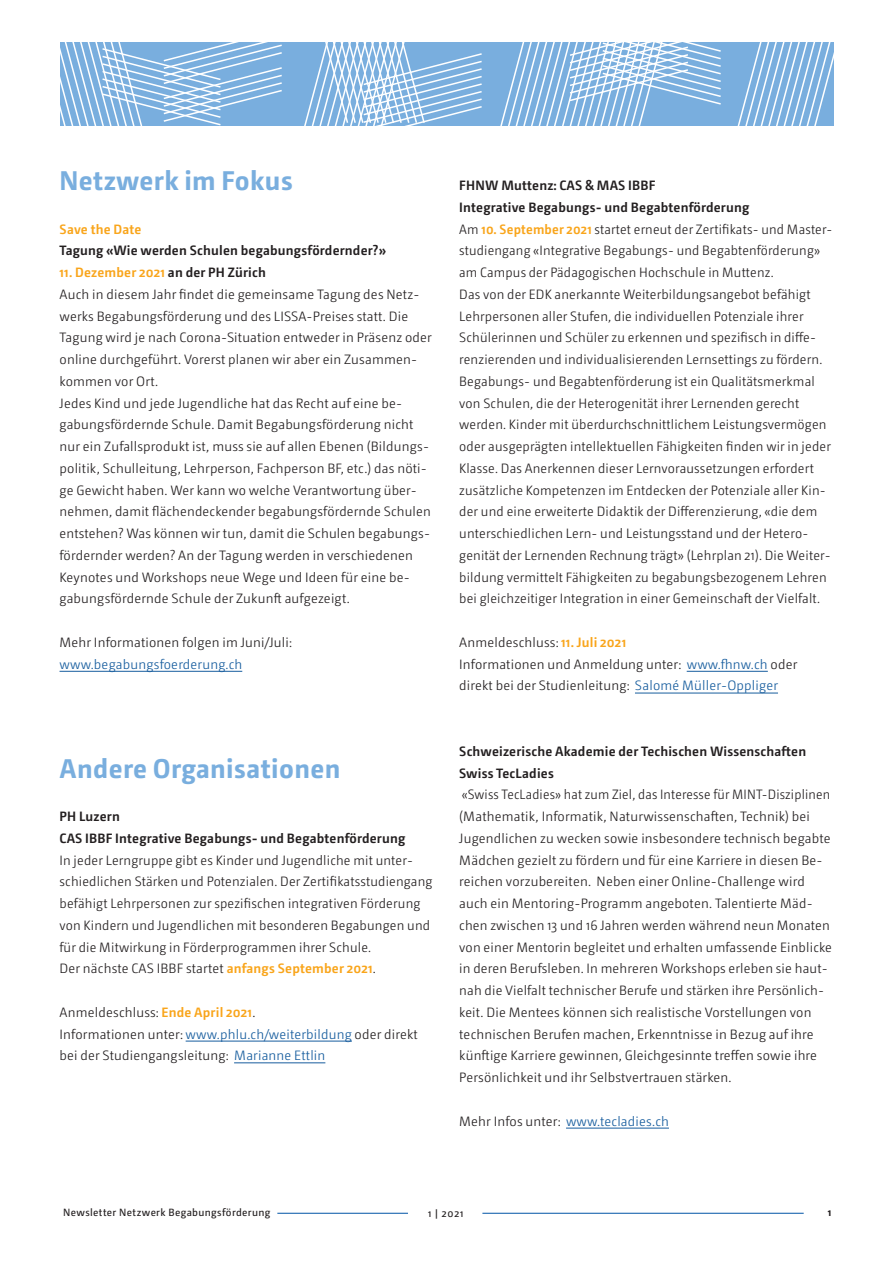
<style>
.page{position:relative;width:893px;height:1263px;background:#fff}
.page>*{position:absolute;margin:0;border:0;box-sizing:border-box;transform-origin:0 0}
.Lauftext_Deutsch{font:700 27px "Camingo";letter-spacing:.015em;color:#79aede}
.Lauftext_Deutsch-2{font:300 13.5px/21.8px "Camingo";letter-spacing:.015em;color:#231f20}
.Lauftext_Deutsch-3{font:300 13.5px/21.8px "Camingo";letter-spacing:.015em;color:#231f20;scale:.95 1}
.Lauftext_Deutsch-4{font:600 13.5px/21.8px "Camingo";letter-spacing:.015em;color:#231f20}
.Lauftext_Deutsch-5{font:300 13.5px "Camingo";letter-spacing:.015em;color:#175d9e}
.Lauftext_Deutsch-6{font:600 13.5px "Camingo";letter-spacing:.015em;color:#f9a51b}
.t1{font:10.5px "Camingo";letter-spacing:.035em;color:#231f20}
.t2{font:700 10.5px "Camingo";color:#231f20}
.s1{color:#f9a51b}
.s2{color:#231f20}
.s3{color:#175d9e}
.s4{font-weight:600;color:#f9a51b}
</style>
<div class="page">
<hr style="left:687px;top:671px;width:81px;height:1px;background:#175d9e">
<hr style="left:635px;top:693px;width:143px;height:1px;background:#175d9e">
<hr style="left:566px;top:1128px;width:103px;height:1px;background:#175d9e">
<hr style="left:277px;top:1213px;width:131px;height:1px;background:#0154a6">
<hr style="left:482px;top:1213px;width:322px;height:1px;background:#0154a6">
<div style="left:60px;top:42px;width:773px;height:83px;background:#79aede"></div>
<svg style="left:496px;top:42px;width:226px;height:84px"></svg>
<svg style="left:301px;top:42px;width:182px;height:84px"></svg>
<svg style="left:733px;top:42px;width:101px;height:84px"></svg>
<svg style="left:60px;top:42px;width:224px;height:84px"></svg>
<hr style="left:60px;top:671px;width:182px;height:1px;background:#175d9e">
<hr style="left:186px;top:1041px;width:166px;height:1px;background:#175d9e">
<hr style="left:234px;top:1062px;width:91px;height:1px;background:#175d9e">
<p class="Lauftext_Deutsch" style="left:60px;top:164px;width:235px">Netzwerk im Fokus</p>
<p class="Lauftext_Deutsch-4" style="left:60px;top:218px;width:328px"><span class="s1">Save the Date<br></span>Tagung «Wie werden Schulen begabungsfördernder?»</p>
<p class="Lauftext_Deutsch-6" style="left:60px;top:264px;width:208px">11. Dezember 2021 <span class="s2">an der PH Zürich</span></p>
<p class="Lauftext_Deutsch-2" style="left:60px;top:284px;width:374px">Auch in diesem Jahr findet die gemeinsame Tagung des Netz&shy;werks Begabungsförderung und des LISSA- Preises statt. Die Tagung wird je nach Corona-Situation entweder in Präsenz oder online durchgeführt. Vorerst planen wir aber ein Zusammen&shy;kommen vor Ort.</p>
<p class="Lauftext_Deutsch-2" style="left:60px;top:392px;width:373px">Jedes Kind und jede Jugendliche hat das Recht auf eine be&shy;gabungsfördernde Schule. Damit Begabungsförderung nicht nur ein Zufallsprodukt ist, muss sie auf allen Ebenen (Bildungs&shy;politik, Schulleitung, Lehrperson, Fachperson BF, etc.) das nöti&shy;ge Gewicht haben. Wer kann wo welche Verantwortung über&shy;nehmen, damit flächendeckender begabungsfördernde Schulen entstehen? Was können wir tun, damit die Schulen begabungs&shy;fördernder werden? An der Tagung werden in verschiedenen Keynotes und Workshops neue Wege und Ideen für eine be&shy;gabungsfördernde Schule der Zukunft aufgezeigt.</p>
<p class="Lauftext_Deutsch-2" style="left:60px;top:632px;width:234px">Mehr Informationen folgen im Juni/Juli: <span class="s3">www.begabungsfoerderung.ch</span></p>
<p class="Lauftext_Deutsch" style="left:60px;top:751px;width:282px">Andere Organisationen</p>
<p class="Lauftext_Deutsch-4" style="left:60px;top:805px;width:347px">PH Luzern<br>CAS IBBF Integrative Begabungs- und Begabtenförderung</p>
<p class="Lauftext_Deutsch-2" style="left:60px;top:849px;width:374px">In jeder Lerngruppe gibt es Kinder und Jugendliche mit unter&shy;schiedlichen Stärken und Potenzialen. Der Zertifikatsstudiengang befähigt Lehrpersonen zur spezifischen integrativen Förderung von Kindern und Jugendlichen mit besonderen Begabungen und für die Mitwirkung in Förderprogrammen ihrer Schule.</p>
<p class="Lauftext_Deutsch-2" style="left:60px;top:958px;width:318px">Der nächste CAS IBBF startet <span class="s4">anfangs September 2021</span>.</p>
<p class="Lauftext_Deutsch-2" style="left:60px;top:1001px;width:197px">Anmeldeschluss: <span class="s4">Ende April 2021</span>.</p>
<p class="Lauftext_Deutsch-2" style="left:60px;top:1023px;width:360px">Informationen unter: <span class="s3">www.phlu.ch/weiterbildung</span> oder direkt bei der Studiengangsleitung: <span class="s3">Marianne Ettlin</span></p>
<p class="Lauftext_Deutsch-4" style="left:459px;top:175px;width:292px">FHNW Muttenz: CAS &amp; MAS IBBF<br>Integrative Begabungs- und Begabtenförderung</p>
<p class="Lauftext_Deutsch-2" style="left:459px;top:218px;width:375px">Am <span class="s4">10. September 2021</span> startet erneut der Zertifikats- und Master&shy;studiengang «Integrative Begabungs- und Begabtenförderung» am Campus der Pädagogischen Hochschule in Muttenz.</p>
<p class="Lauftext_Deutsch-2" style="left:459px;top:284px;width:365px">Das von der EDK anerkannte Weiterbildungsangebot befähigt Lehrpersonen aller Stufen, die individuellen Potenziale ihrer Schülerinnen und Schüler zu erkennen und spezifisch in diffe&shy;renzierenden und individualisierenden Lernsettings zu fördern.</p>
<p class="Lauftext_Deutsch-2" style="left:459px;top:371px;width:373px">Begabungs- und Begabtenförderung ist ein Qualitätsmerkmal von Schulen, die der Heterogenität ihrer Lernenden gerecht werden. Kinder mit überdurchschnittlichem Leistungsvermögen oder ausgeprägten intellektuellen Fähigkeiten finden wir in jeder Klasse. Das Anerkennen dieser Lernvoraussetzungen erfordert zusätzliche Kompetenzen im Entdecken der Potenziale aller Kin&shy;der und eine erweiterte Didaktik der Differenzierung, «die dem unterschiedlichen Lern- und Leistungsstand und der Hetero&shy;genität der Lernenden Rechnung trägt» (Lehrplan 21). Die Weiter&shy;bildung vermittelt Fähigkeiten zu begabungsbezogenem Lehren bei gleichzeitiger Integration in einer Gemeinschaft der Vielfalt.</p>
<p class="Lauftext_Deutsch-2" style="left:459px;top:632px;width:339px">Anmeldeschluss: <span class="s4">11. Juli 2021<br></span>Informationen und Anmeldung unter: <span class="s3">www.fhnw.ch</span> oder direkt bei der Studienleitung: <span class="s3">Salomé Müller-Oppliger</span></p>
<p class="Lauftext_Deutsch-4" style="left:459px;top:740px;width:348px">Schweizerische Akademie der Techischen Wissenschaften<br>Swiss TecLadies</p>
<p class="Lauftext_Deutsch-3" style="left:459px;top:784px;width:394px">«Swiss TecLadies» hat zum Ziel, das Interesse für MINT- Disziplinen (Mathematik, Informatik, Naturwissenschaften, Technik) bei Jugendlichen zu wecken sowie insbesondere technisch begabte Mädchen gezielt zu fördern und für eine Karriere in diesen Be&shy;reichen vorzubereiten. Neben einer Online-Challenge wird auch ein Mentoring- Programm angeboten. Talentierte Mäd&shy;chen zwischen 13 und 16 Jahren werden während neun Monaten von einer Mentorin begleitet und erhalten umfassende Einblicke in deren Berufsleben. In mehreren Workshops erleben sie haut&shy;nah die Vielfalt technischer Berufe und stärken ihre Persönlich&shy;keit. Die Mentees können sich realistische Vorstellungen von technischen Berufen machen, Erkenntnisse in Bezug auf ihre künftige Karriere gewinnen, Gleichgesinnte treffen sowie ihre Persönlichkeit und ihr Selbstvertrauen stärken.</p>
<p class="Lauftext_Deutsch-5" style="left:459px;top:1113px;width:211px"><span class="s2">Mehr Infos unter:</span> www.tecladies.ch</p>
<p class="t1" style="left:63px;top:1206px;width:209px">Newsletter Netzwerk Begabungsförderung</p>
<p class="t1" style="left:428px;top:1207px;width:37px">1 | 2021</p>
<p class="t2" style="left:828px;top:1205px;width:5px">1</p>
</div>
